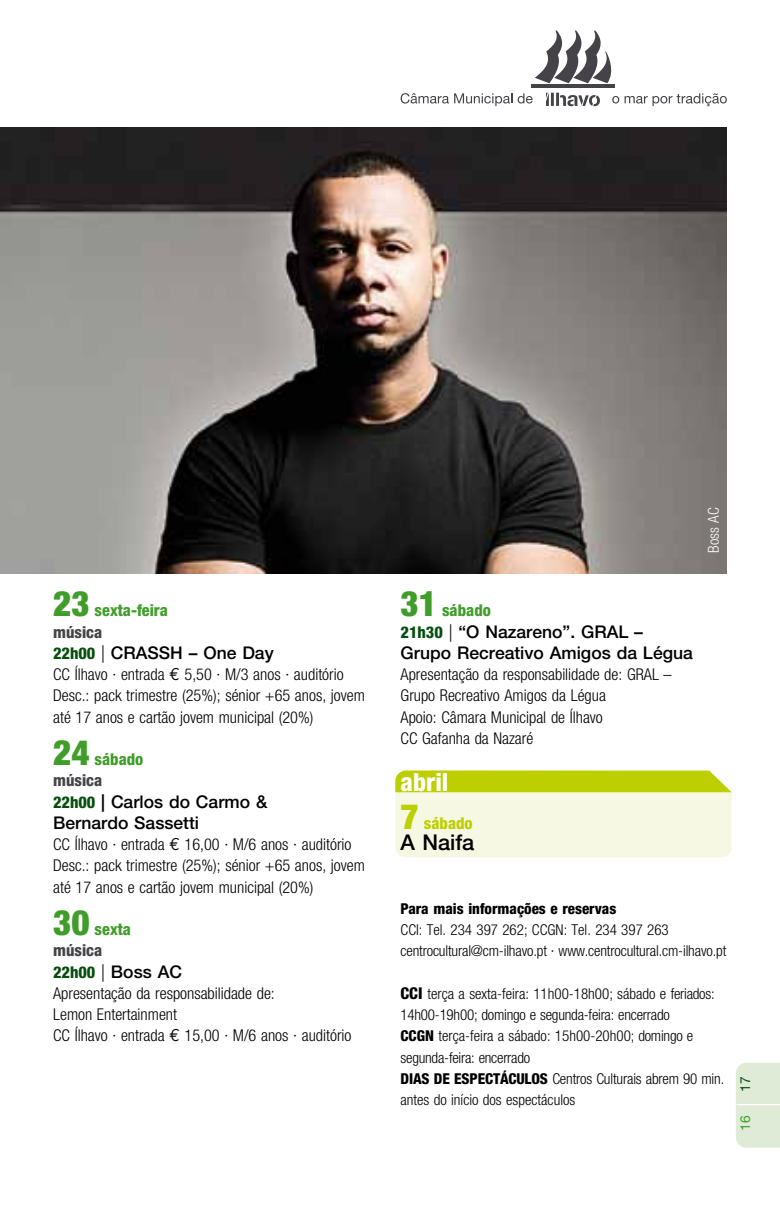
<style>
.page{position:relative;width:780px;height:1205px;background:#fff}
.page>*{position:absolute;margin:0;border:0;box-sizing:border-box;transform-origin:0 0}
.t1{font:800 condensed 25px "Helvetica Neue";color:#fff}
.t2{font:500 21.75px "Helvetica Neue";color:#000}
.t3{font:500 17.5px/21.2px "Helvetica Neue";color:#000}
.t4{font:300 condensed 16.25px/21.2px "Helvetica Neue";color:#000}
.t5{font:800 condensed 16.25px/21.2px "Helvetica Neue";color:#409d29}
.t6{font:800 condensed 16.25px/21.2px "Helvetica Neue";color:#454347}
.t7{font:800 condensed 16.25px "Helvetica Neue";color:#bdcf00}
.t8{font:300 condensed 15px/21.2px "Helvetica Neue";letter-spacing:-.01em;color:#000}
.t9{font:800 condensed 15px "Helvetica Neue";color:#000}
.t10{font:300 condensed 15px "Helvetica Neue";color:#fff}
.t11{font:13.75px "Helvetica Neue";color:#064e0e}
.t12{font:13.75px "Helvetica Neue";color:#409d29}
.s1{font-weight:900;font-size:35px}
.s2{color:#454347}
.s3{font-weight:800;font-stretch:condensed;font-size:16.25px;color:#064e0e}
.s4{font-weight:300}
.s5{font-family:"Euro Mono";font-weight:400;font-stretch:normal;font-size:17.5px}
.s6{font-weight:900;font-size:35px;color:#409d29}
.s7{color:#409d29}
.s8{font-weight:800;font-size:16.25px}
.s9{font-weight:800}
</style>
<div class="page">
<img style="left:0;top:128px;width:726px;height:446px">
<svg style="left:395px;top:770px;width:336px;height:87px;background:#e8eeac"></svg>
<hr style="left:531px;top:85px;width:83px;height:3px;background:#454347">
<svg style="left:535px;top:30px;width:77px;height:53px"></svg>
<svg style="left:546px;top:93px;width:54px;height:13px"></svg>
<svg style="left:400px;top:93px;width:132px;height:13px"></svg>
<svg style="left:612px;top:96px;width:7px;height:7px"></svg>
<svg style="left:613px;top:97px;width:5px;height:5px"></svg>
<svg style="left:624px;top:93px;width:101px;height:13px"></svg>
<div style="left:736px;top:1063px;width:44px;height:85px;background:#dfebd6"></div>
<hr style="left:736px;top:1104px;width:44px;height:1px;background:#fff">
<p class="t5" style="left:53px;top:600px;width:116px"><span class="s1">23</span> sexta-feira <span class="s2">música</span></p>
<p class="t3" style="left:53px;top:642px;width:222px"><span class="s3">22h00</span> <span class="s4">|</span> CRASSH – One Day</p>
<p class="t4" style="left:53px;top:664px;width:313px">CC Ílhavo · entrada <span class="s5">€</span> 5,50 · M/3 anos · auditório<br>Desc.: pack trimestre (25%); sénior +65 anos, jovem até 17 anos e cartão jovem municipal (20%)</p>
<p class="t5" style="left:53px;top:748px;width:92px"><span class="s1">24</span> sábado <span class="s2">música</span></p>
<p class="t3" style="left:53px;top:790px;width:216px"><span class="s3">22h00</span> | Carlos do Carmo &amp;<br>Bernardo Sassetti</p>
<p class="t4" style="left:53px;top:834px;width:313px">CC Ílhavo · entrada <span class="s5">€</span> 16,00 · M/6 anos · auditório<br>Desc.: pack trimestre (25%); sénior +65 anos, jovem até 17 anos e cartão jovem municipal (20%)</p>
<p class="t6" style="left:53px;top:918px;width:79px"><span class="s6">30</span> <span class="s7">sexta </span>música</p>
<p class="t3" style="left:53px;top:960px;width:130px"><span class="s3">22h00</span> <span class="s4">|</span> Boss AC</p>
<p class="t4" style="left:53px;top:982px;width:300px">Apresentação da responsabilidade de:<br>Lemon Entertainment<br>CC Ílhavo · entrada <span class="s5">€</span> 15,00 · M/6 anos · auditório</p>
<p class="t10" style="left:704px;top:553px;width:47px;rotate:-90deg">Boss AC</p>
<p class="t5" style="left:400px;top:600px;width:92px"><span class="s1">31</span> sábado</p>
<p class="t3" style="left:400px;top:620px;width:294px"><span class="s3">21h30</span> <span class="s4">|</span> “O Nazareno”. GRAL –<br>Grupo Recreativo Amigos da Légua</p>
<p class="t4" style="left:400px;top:664px;width:272px">Apresentação da responsabilidade de: GRAL – Grupo Recreativo Amigos da Légua<br>Apoio: Câmara Municipal de Ílhavo<br>CC Gafanha da Nazaré</p>
<h1 class="t1" style="left:400px;top:767px;width:49px">abril</h1>
<p class="t7" style="left:400px;top:813px;width:74px"><span class="s1">7</span> sábado</p>
<h2 class="t2" style="left:400px;top:829px;width:75px">A Naifa</h2>
<p class="t9" style="left:400px;top:899px;width:217px">Para mais informações e reservas</p>
<p class="t8" style="left:400px;top:919px;width:327px">CCI: Tel. 234 397 262; CCGN: Tel. 234 397 263 centrocultural@cm-ilhavo.pt · www.centrocultural.cm-ilhavo.pt</p>
<p class="t8" style="left:400px;top:983px;width:325px"><span class="s8">CCI</span> terça a sexta-feira: 11h00-18h00; sábado e feriados:<br>14h00-19h00; domingo e segunda-feira: encerrado<br><span class="s9">CCGN</span> terça-feira a sábado: 15h00-20h00; domingo e segunda-feira: encerrado<br><span class="s9">DIAS DE ESPECTÁCULOS</span> Centros Culturais abrem 90 min. antes do início dos espectáculos</p>
<p class="t11" style="left:737px;top:1091px;width:17px;rotate:-90deg">17</p>
<p class="t12" style="left:737px;top:1131px;width:17px;rotate:-90deg">16</p>
</div>
